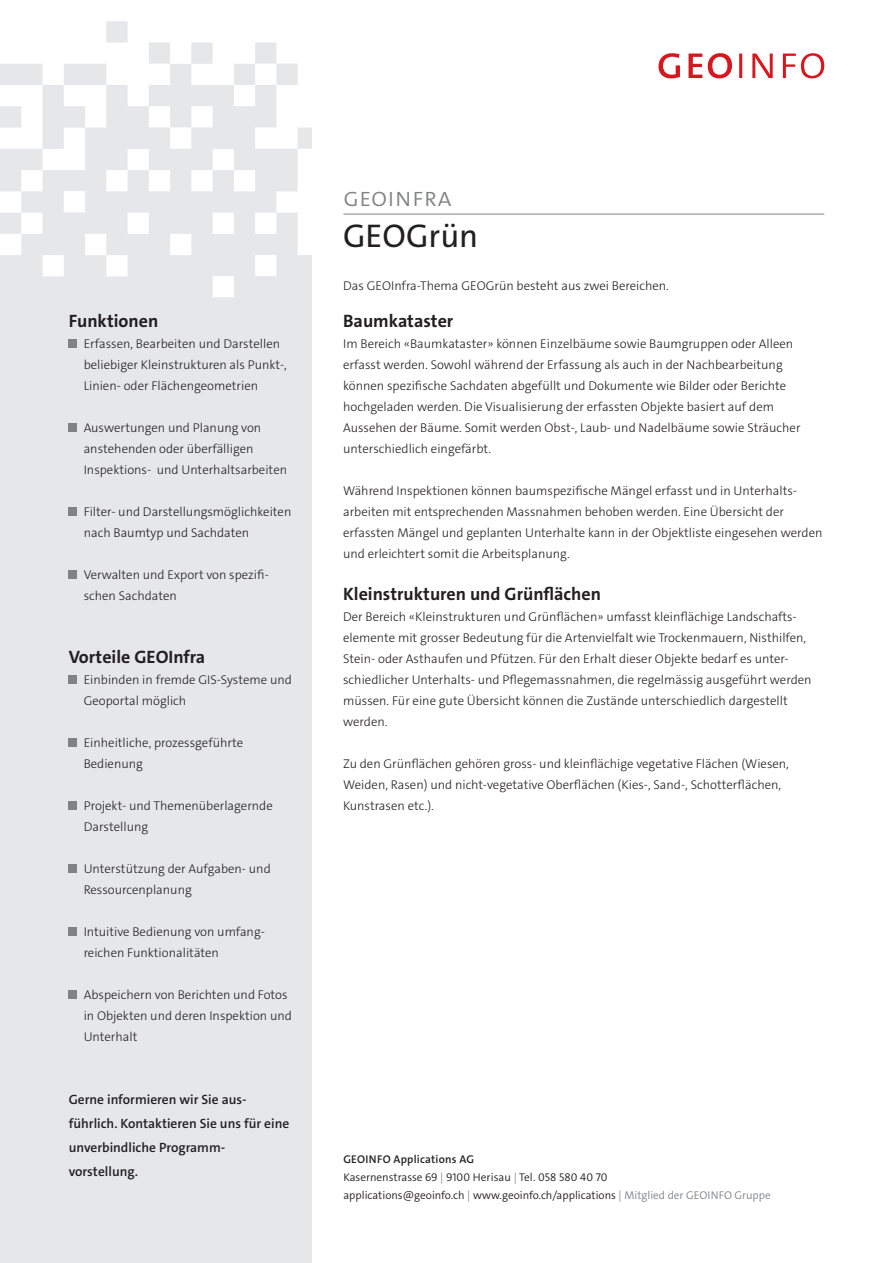
<style>
.page{position:relative;width:893px;height:1263px;background:#fff}
.page>*{position:absolute;margin:0;border:0;box-sizing:border-box;transform-origin:0 0}
.t1{font:33px "The Sans C4 s";color:#231f20}
.t2{font:300 27px "The Sans C4 s";color:#808285}
.t3{font:700 18px "The Sans C4 s";color:#231f20}
.t4{font:600 13.5px/24px "The Sans C4 s";color:#231f20}
.t5{font:300 12.75px/21px "The Sans C4 s";color:#231f20}
.t6{font:300 11.25px/18px "The Sans C4 s";color:#231f20}
.s1{font-weight:600}
.s2{color:#808285}
</style>
<div class="page">
<div style="left:0;top:0;width:311px;height:1263px;background:#e6e7e9"></div>
<svg style="left:0;top:0;width:312px;height:297px"></svg>
<svg style="left:658px;top:53px;width:166px;height:25px"></svg>
<hr style="left:343px;top:214px;width:481px;height:1px;background:#808285">
<div style="left:69px;top:339px;width:8px;height:9px;background:#808285"></div>
<div style="left:69px;top:423px;width:8px;height:9px;background:#808285"></div>
<div style="left:69px;top:507px;width:8px;height:9px;background:#808285"></div>
<div style="left:69px;top:570px;width:8px;height:9px;background:#808285"></div>
<div style="left:69px;top:675px;width:8px;height:9px;background:#808285"></div>
<div style="left:69px;top:738px;width:8px;height:9px;background:#808285"></div>
<div style="left:69px;top:801px;width:8px;height:9px;background:#808285"></div>
<div style="left:69px;top:864px;width:8px;height:9px;background:#808285"></div>
<div style="left:69px;top:927px;width:8px;height:9px;background:#808285"></div>
<div style="left:69px;top:990px;width:8px;height:9px;background:#808285"></div>
<h3 class="t3" style="left:69px;top:309px;width:91px">Funktionen</h3>
<p class="t5" style="left:84px;top:333px;width:205px">Erfassen, Bearbeiten und Darstellen beliebiger Kleinstrukturen als Punkt-,<br>Linien- oder Flächengeometrien</p>
<p class="t5" style="left:84px;top:417px;width:205px">Auswertungen und Planung von anstehenden oder überfälligen<br>Inspektions- und Unterhaltsarbeiten</p>
<p class="t5" style="left:84px;top:501px;width:209px">Filter- und Darstellungsmöglichkeiten nach Baumtyp und Sachdaten</p>
<p class="t5" style="left:84px;top:564px;width:187px">Verwalten und Export von spezifi&shy;schen Sachdaten</p>
<h3 class="t3" style="left:69px;top:645px;width:138px">Vorteile GEOInfra</h3>
<p class="t5" style="left:84px;top:669px;width:210px">Einbinden in fremde GIS-Systeme und<br>Geoportal möglich</p>
<p class="t5" style="left:84px;top:732px;width:161px">Einheitliche, prozessgeführte<br>Bedienung</p>
<p class="t5" style="left:84px;top:795px;width:191px">Projekt- und Themenüberlagernde<br>Darstellung</p>
<p class="t5" style="left:84px;top:858px;width:189px">Unterstützung der Aufgaben- und<br>Ressourcenplanung</p>
<p class="t5" style="left:84px;top:921px;width:183px">Intuitive Bedienung von umfang&shy;reichen Funktionalitäten</p>
<p class="t5" style="left:84px;top:984px;width:210px">Abspeichern von Berichten und Fotos in Objekten und deren Inspektion und<br>Unterhalt</p>
<p class="t4" style="left:69px;top:1088px;width:222px">Gerne informieren wir Sie aus&shy;führlich. Kontaktieren Sie uns für eine unverbindliche Programm&shy;vorstellung.</p>
<h2 class="t2" style="left:343px;top:180px;width:110px">Geoinfra</h2>
<h1 class="t1" style="left:343px;top:214px;width:137px">GEOGrün</h1>
<p class="t5" style="left:343px;top:275px;width:327px">Das GEOInfra-Thema GEOGrün besteht aus zwei Bereichen.</p>
<h3 class="t3" style="left:343px;top:309px;width:112px">Baumkataster</h3>
<p class="t5" style="left:343px;top:333px;width:459px">Im Bereich «Baumkataster» können Einzelbäume sowie Baumgruppen oder Alleen erfasst werden. Sowohl während der Erfassung als auch in der Nachbearbeitung können spezifische Sachdaten abgefüllt und Dokumente wie Bilder oder Berichte hochgeladen werden. Die Visualisierung der erfassten Objekte basiert auf dem Aussehen der Bäume. Somit werden Obst-, Laub- und Nadelbäume sowie Sträucher unterschiedlich eingefärbt.</p>
<p class="t5" style="left:343px;top:480px;width:481px">Während Inspektionen können baumspezifische Mängel erfasst und in Unterhalts&shy;arbeiten mit entsprechenden Massnahmen behoben werden. Eine Übersicht der erfassten Mängel und geplanten Unterhalte kann in der Objektliste eingesehen werden und erleichtert somit die Arbeitsplanung.</p>
<h3 class="t3" style="left:343px;top:582px;width:259px">Kleinstrukturen und Grünflächen</h3>
<p class="t5" style="left:343px;top:606px;width:470px">Der Bereich «Kleinstrukturen und Grünflächen» umfasst kleinflächige Landschafts&shy;elemente mit grosser Bedeutung für die Artenvielfalt wie Trockenmauern, Nisthilfen, Stein- oder Asthaufen und Pfützen. Für den Erhalt dieser Objekte bedarf es unter&shy;schiedlicher Unterhalts- und Pflegemassnahmen, die regelmässig ausgeführt werden müssen. Für eine gute Übersicht können die Zustände unterschiedlich dargestellt werden.</p>
<p class="t5" style="left:343px;top:753px;width:447px">Zu den Grünflächen gehören gross- und kleinflächige vegetative Flächen (Wiesen,<br>Weiden, Rasen) und nicht-vegetative Oberflächen (Kies-, Sand-, Schotterflächen,<br>Kunstrasen etc.).</p>
<p class="t6" style="left:343px;top:1150px;width:429px"><span class="s1">GEOINFO Applications AG<br></span>Kasernenstrasse 69 <span class="s2">|</span> 9100 Herisau <span class="s2">|</span> Tel. 058 580 40 70<br>applications@geoinfo.ch <span class="s2">|</span> www.geoinfo.ch/applications <span class="s2">| Mitglied der GEOINFO Gruppe</span></p>
</div>
